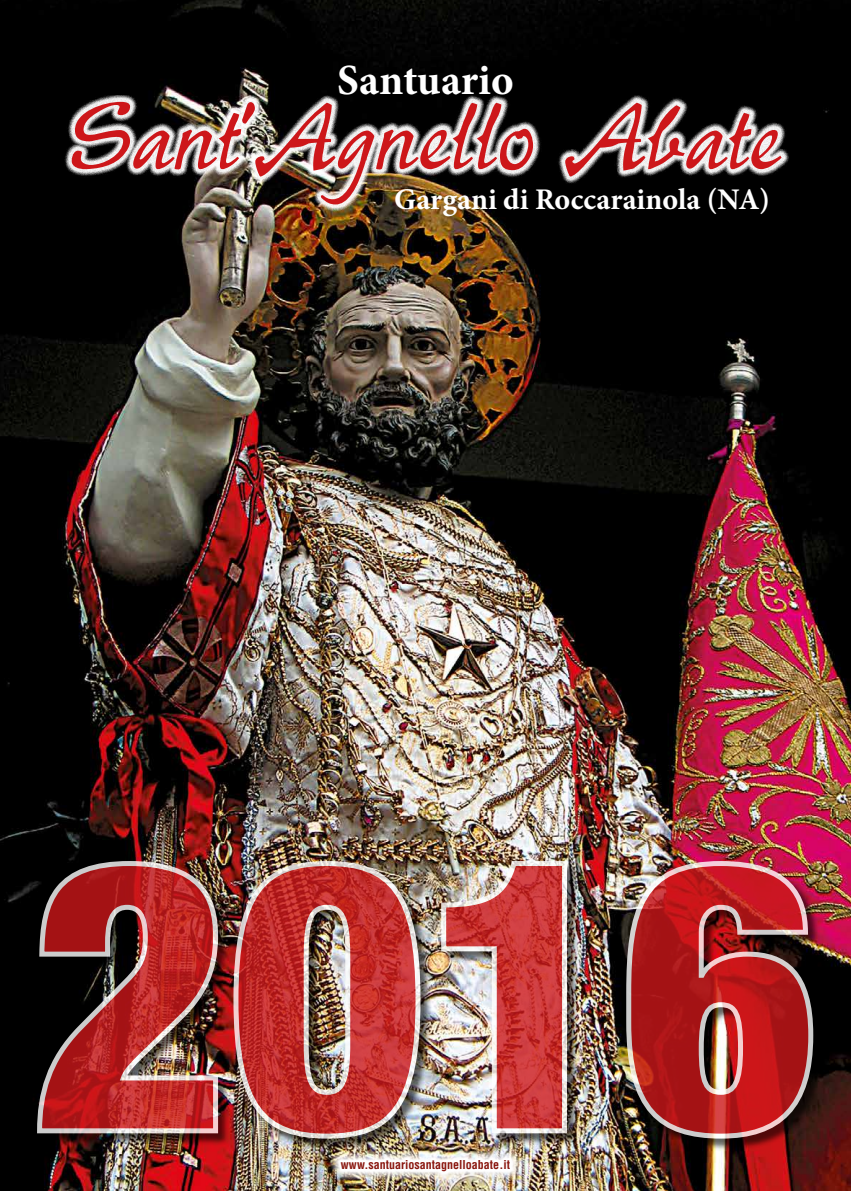
<style>
.page{position:relative;width:851px;height:1191px;background:#fff}
.page>*{position:absolute;margin:0;border:0;box-sizing:border-box;transform-origin:0 0}
.t1{font:95px "Delevane";color:#cd171a}
.t2{font:700 43px "Minion Pro";letter-spacing:-.005em;color:#fff}
.t3{font:700 30px "Minion Pro";color:#fff}
.t4{font:700 condensed 12px "Helvetica";color:#89150d}
</style>
<div class="page">
<img style="left:0;top:0;width:850px;height:1191px">
<div style="left:39px;top:862px;width:786px;height:289px;background:#000;opacity:.75"></div>
<img style="left:36px;top:860px;width:779px;height:281px">
<svg style="left:65px;top:95px;width:723px;height:116px"></svg>
<img style="left:330px;top:1148px;width:191px;height:34px">
<h2 class="t2" style="left:337px;top:50px;width:178px">Santuario</h2>
<h1 class="t1" style="left:69px;top:80px;width:713px">Sant’Agnello Abate</h1>
<h3 class="t3" style="left:394px;top:178px;width:377px">Gargani di Roccarainola (NA)</h3>
<p class="t4" style="left:341px;top:1156px;width:170px">www.santuariosantagnelloabate.it</p>
</div>
